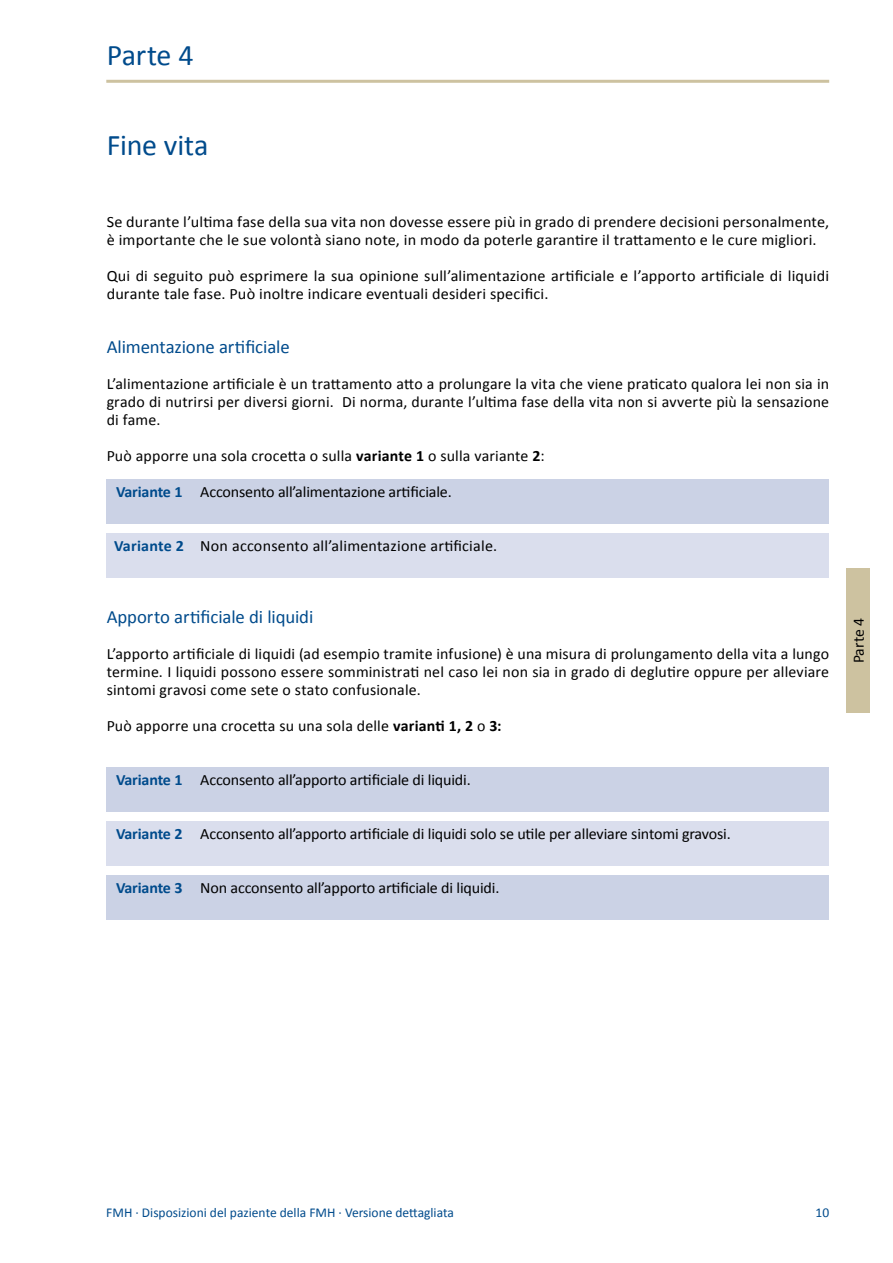
<style>
.page{position:relative;width:893px;height:1263px;background:#fff}
.page>*{position:absolute;margin:0;border:0;box-sizing:border-box;transform-origin:0 0}
.SBR_H2_20{font:30px "Calibri";letter-spacing:-.005em;color:#004b8c}
.SBR_H1{font:30px "Calibri";letter-spacing:-.01em;color:#004b8c}
.SBR_H3_12_5{font:18.75px "Calibri";letter-spacing:-.005em;color:#004b8c}
.SBR_Option_Kasten_Zeile1_10{font:15.75px/18px "Calibri";letter-spacing:.01em;color:#000}
.SBR_Option_Kasten_Zeile1_15{font:15.75px "Calibri";letter-spacing:-.01em;color:#000}
.SBR_Option_Kasten_Zeile1_10-2{font:15.75px "Calibri";letter-spacing:-.01em;color:#000}
.t1{font:13.5px "Calibri";color:#004b8c}
.s1{font-weight:700}
.s2{font-weight:700;color:#004b8c}
</style>
<div class="page">
<hr style="left:106px;top:80px;width:723px;height:3px;background:#cdc2a0">
<div style="left:107px;top:479px;width:722px;height:44px;background:#cbd2e5"></div>
<div style="left:107px;top:533px;width:722px;height:44px;background:#dadeed"></div>
<div style="left:846px;top:569px;width:24px;height:144px;background:#cdc2a0"></div>
<div style="left:107px;top:767px;width:722px;height:44px;background:#cbd2e5"></div>
<div style="left:107px;top:821px;width:722px;height:44px;background:#dadeed"></div>
<div style="left:107px;top:875px;width:722px;height:44px;background:#cbd2e5"></div>
<h1 class="SBR_H1" style="left:107px;top:34px;width:88px">Parte 4</h1>
<h2 class="SBR_H2_20" style="left:107px;top:124px;width:103px">Fine vita</h2>
<p class="SBR_Option_Kasten_Zeile1_10" style="left:107px;top:212px;width:724px">Se durante l’ultima fase della sua vita non dovesse essere più in grado di prendere decisioni personalmente, è importante che le sue volontà siano note, in modo da poterle garantire il trattamento e le cure migliori.</p>
<p class="SBR_Option_Kasten_Zeile1_10" style="left:107px;top:266px;width:724px">Qui di seguito può esprimere la sua opinione sull’alimentazione artificiale e l’apporto artificiale di liquidi durante tale fase. Può inoltre indicare eventuali desideri specifici.</p>
<h3 class="SBR_H3_12_5" style="left:107px;top:334px;width:185px">Alimentazione artificiale</h3>
<p class="SBR_Option_Kasten_Zeile1_10" style="left:107px;top:374px;width:724px;text-align:justify">L’alimentazione artificiale è un trattamento atto a prolungare la vita che viene praticato qualora lei non sia in grado di nutrirsi per diversi giorni. Di norma, durante l’ultima fase della vita non si avverte più la sensazione di fame.</p>
<p class="SBR_Option_Kasten_Zeile1_10" style="left:107px;top:446px;width:439px">Può apporre una sola crocetta o sulla <span class="s1">variante 1</span> o sulla variante <span class="s1">2</span>:</p>
<p class="SBR_Option_Kasten_Zeile1_15" style="left:116px;top:481px;width:337px"><span class="s2">Variante 1</span> Acconsento all’alimentazione artificiale.</p>
<p class="SBR_Option_Kasten_Zeile1_10" style="left:114px;top:536px;width:385px"><span class="s2">Variante 2</span> Non acconsento all’alimentazione artificiale.</p>
<h3 class="SBR_H3_12_5" style="left:107px;top:604px;width:208px">Apporto artificiale di liquidi</h3>
<p class="SBR_Option_Kasten_Zeile1_10" style="left:107px;top:644px;width:724px;text-align:justify">L’apporto artificiale di liquidi (ad esempio tramite infusione) è una misura di prolungamento della vita a lungo termine. I liquidi possono essere somministrati nel caso lei non sia in grado di deglutire oppure per alleviare sintomi gravosi come sete o stato confusionale.</p>
<p class="SBR_Option_Kasten_Zeile1_10" style="left:107px;top:716px;width:396px">Può apporre una crocetta su una sola delle <span class="s1">varianti 1, 2</span> o <span class="s1">3:</span></p>
<p class="SBR_Option_Kasten_Zeile1_15" style="left:116px;top:769px;width:356px"><span class="s2">Variante 1</span> Acconsento all’apporto artificiale di liquidi.</p>
<p class="SBR_Option_Kasten_Zeile1_10-2" style="left:116px;top:823px;width:616px"><span class="s2">Variante 2</span> Acconsento all’apporto artificiale di liquidi solo se utile per alleviare sintomi gravosi.</p>
<p class="SBR_Option_Kasten_Zeile1_15" style="left:116px;top:877px;width:385px"><span class="s2">Variante 3</span> Non acconsento all’apporto artificiale di liquidi.</p>
<p class="SBR_Option_Kasten_Zeile1_10" style="left:849px;top:663px;width:47px;rotate:-90deg">Parte 4</p>
<p class="t1" style="left:106px;top:1203px;width:349px">FMH · Disposizioni del paziente della FMH · Versione dettagliata</p>
<p class="t1" style="left:815px;top:1203px;width:15px">10</p>
</div>
